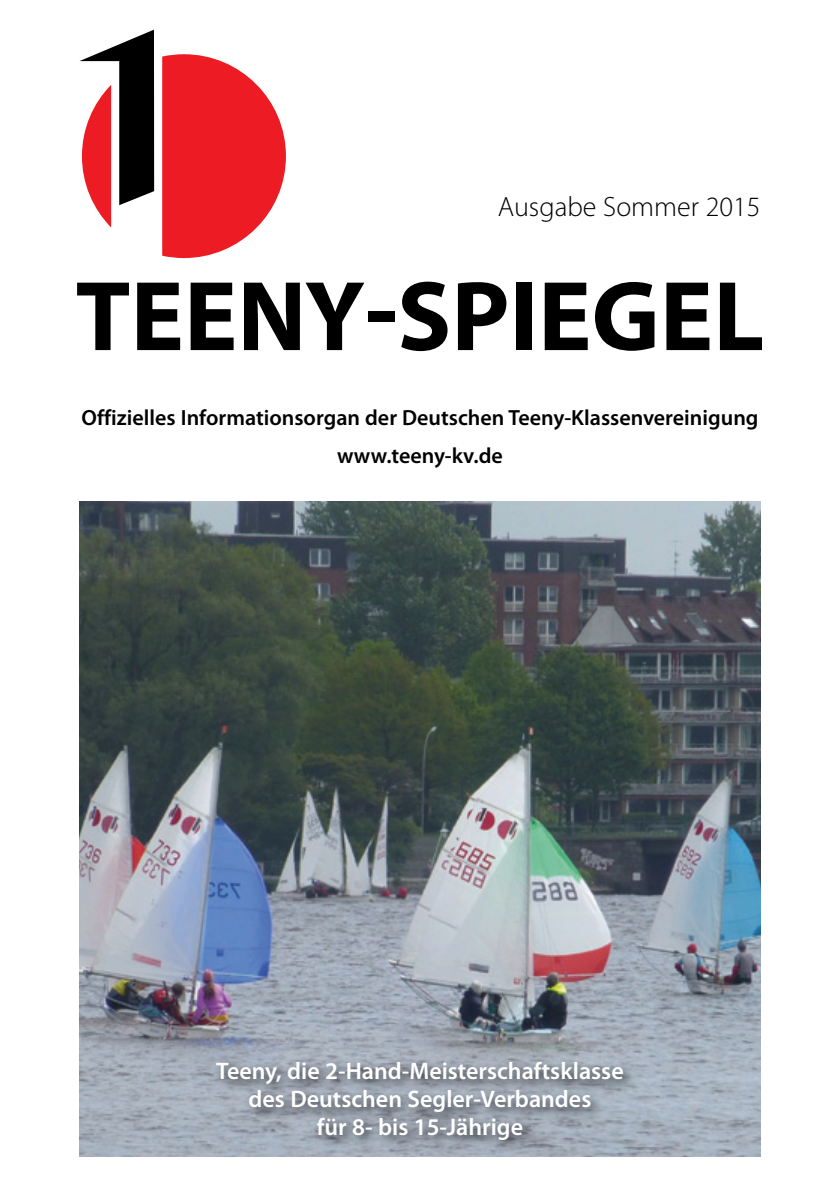
<style>
.page{position:relative;width:840px;height:1191px;background:#fff}
.page>*{position:absolute;margin:0;border:0;box-sizing:border-box;transform-origin:0 0}
.t1{font:700 100px "Myriad Pro";color:#000}
.t2{font:300 28px "Myriad Pro";color:#000}
.t3{font:600 24px/28px "Myriad Pro";color:#fff;text-align:center}
.t4{font:600 22px/37.8px "Myriad Pro";color:#000;text-align:center}
</style>
<div class="page">
<svg style="left:162px;top:54px;width:124px;height:204px"></svg>
<svg style="left:79px;top:30px;width:75px;height:197px"></svg>
<img style="left:80px;top:501px;width:680px;height:655px">
<div style="left:211px;top:1055px;width:425px;height:98px;background:#000;opacity:.75"></div>
<p class="t2" style="left:497px;top:191px;width:264px">Ausgabe Sommer 2015</p>
<h1 class="t1" style="left:76px;top:251px;width:690px">TEENY-Spiegel</h1>
<p class="t4" style="left:81px;top:398px;width:678px">Offizielles Informationsorgan der Deutschen Teeny-Klassenvereinigung www.teeny-kv.de</p>
<p class="t3" style="left:216px;top:1055px;width:408px">Teeny, die 2-Hand-Meisterschaftsklasse des Deutschen Segler-Verbandes<br>für 8- bis 15-Jährige</p>
</div>
